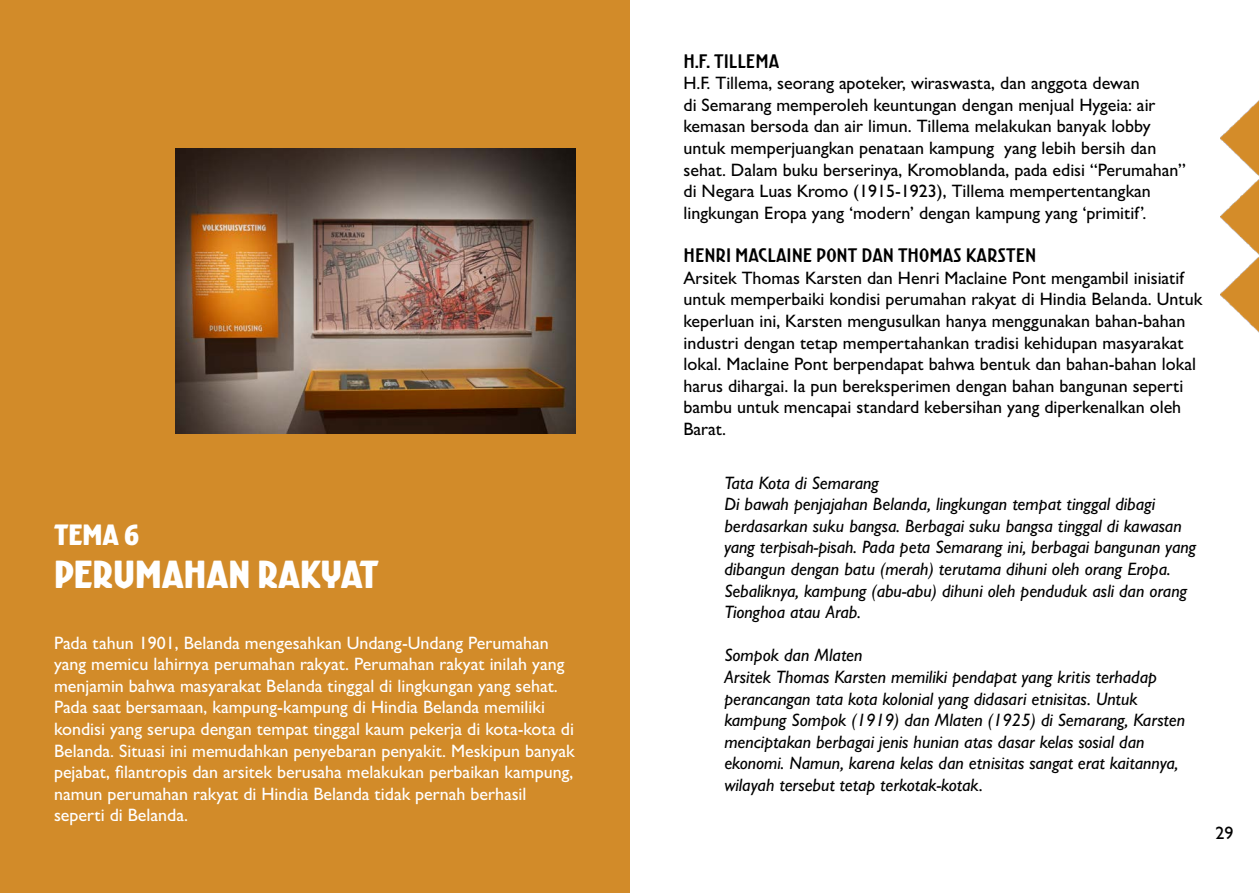
<style>
.page{position:relative;width:1259px;height:893px;background:#fff}
.page>*{position:absolute;margin:0;border:0;box-sizing:border-box;transform-origin:0 0}
.t1{font:36px "Kurversbrug";color:#fff}
.t2{font:27px "Kurversbrug";color:#fff}
.t3{font:500 18px/21.6px "Gill Sans";color:#000}
.t4{font:italic 500 18px/21.6px "Gill Sans";color:#000}
.t5{font:500 18px/21.6px "Gill Sans";color:#fff}
.t6{font:300 18px "Kurversbrug";color:#000}
</style>
<div class="page">
<div style="left:0;top:0;width:629px;height:893px;background:#d28b29"></div>
<img style="left:1220px;top:100px;width:39px;height:232px">
<img style="left:176px;top:149px;width:399px;height:285px">
<p class="t2" style="left:54px;top:518px;width:87px">TEMA 6</p>
<p class="t1" style="left:54px;top:552px;width:326px">PERUMAHAN RAKYAT</p>
<p class="t5" style="left:54px;top:631px;width:522px">Pada tahun 1901, Belanda mengesahkan Undang-Undang Perumahan yang memicu lahirnya perumahan rakyat. Perumahan rakyat inilah yang menjamin bahwa masyarakat Belanda tinggal di lingkungan yang sehat.<br>Pada saat bersamaan, kampung-kampung di Hindia Belanda memiliki kondisi yang serupa dengan tempat tinggal kaum pekerja di kota-kota di Belanda. Situasi ini memudahkan penyebaran penyakit. Meskipun banyak pejabat, filantropis dan arsitek berusaha melakukan perbaikan kampung, namun perumahan rakyat di Hindia Belanda tidak pernah berhasil seperti di Belanda.</p>
<p class="t6" style="left:683px;top:50px;width:97px">H.F. TILLEMA</p>
<p class="t3" style="left:683px;top:72px;width:504px">H.F. Tillema, seorang apoteker, wiraswasta, dan anggota dewan<br>di Semarang memperoleh keuntungan dengan menjual Hygeia: air kemasan bersoda dan air limun. Tillema melakukan banyak lobby untuk memperjuangkan penataan kampung yang lebih bersih dan sehat. Dalam buku berserinya, Kromoblanda, pada edisi “Perumahan” di Negara Luas Kromo (1915-1923), Tillema mempertentangkan lingkungan Eropa yang ‘modern’ dengan kampung yang ‘primitif’.</p>
<p class="t6" style="left:683px;top:244px;width:354px">HENRI MACLAINE PONT DAN THOMAS KARSTEN</p>
<p class="t3" style="left:683px;top:267px;width:520px">Arsitek Thomas Karsten dan Henri Maclaine Pont mengambil inisiatif untuk memperbaiki kondisi perumahan rakyat di Hindia Belanda. Untuk keperluan ini, Karsten mengusulkan hanya menggunakan bahan-bahan industri dengan tetap mempertahankan tradisi kehidupan masyarakat lokal. Maclaine Pont berpendapat bahwa bentuk dan bahan-bahan lokal harus dihargai. Ia pun bereksperimen dengan bahan bangunan seperti bambu untuk mencapai standard kebersihan yang diperkenalkan oleh Barat.</p>
<p class="t4" style="left:724px;top:471px;width:156px">Tata Kota di Semarang</p>
<p class="t4" style="left:724px;top:493px;width:473px">Di bawah penjajahan Belanda, lingkungan tempat tinggal dibagi berdasarkan suku bangsa. Berbagai suku bangsa tinggal di kawasan yang terpisah-pisah. Pada peta Semarang ini, berbagai bangunan yang dibangun dengan batu (merah) terutama dihuni oleh orang Eropa.<br>Sebaliknya, kampung (abu-abu) dihuni oleh penduduk asli dan orang Tionghoa atau Arab.</p>
<p class="t4" style="left:724px;top:644px;width:140px">Sompok dan Mlaten</p>
<p class="t4" style="left:724px;top:666px;width:462px">Arsitek Thomas Karsten memiliki pendapat yang kritis terhadap perancangan tata kota kolonial yang didasari etnisitas. Untuk kampung Sompok (1919) dan Mlaten (1925) di Semarang, Karsten menciptakan berbagai jenis hunian atas dasar kelas sosial dan ekonomi. Namun, karena kelas dan etnisitas sangat erat kaitannya, wilayah tersebut tetap terkotak-kotak.</p>
<p class="t3" style="left:1215px;top:822px;width:19px">29</p>
</div>
